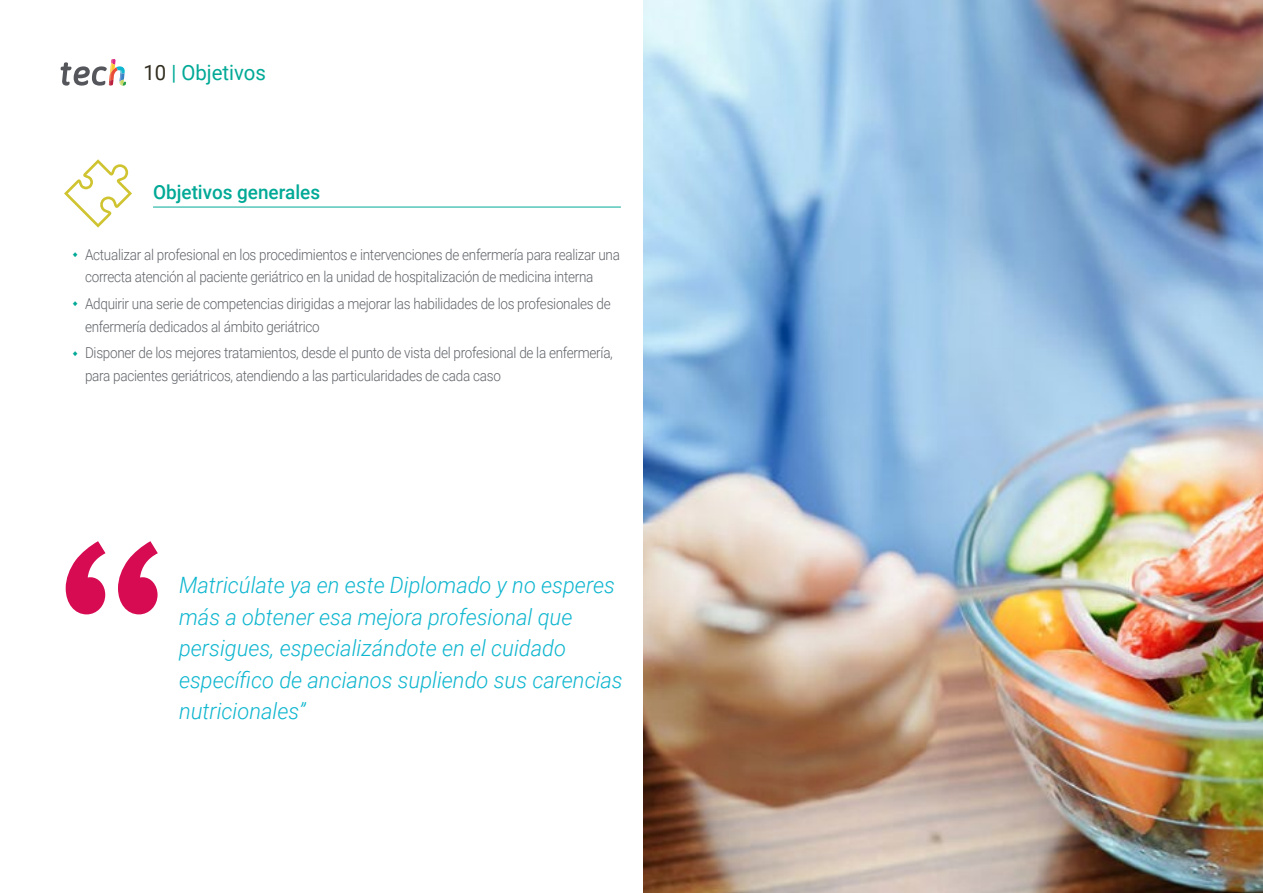
<style>
.page{position:relative;width:1263px;height:893px;background:#fff}
.page>*{position:absolute;margin:0;border:0;box-sizing:border-box;transform-origin:0 0}
.t1{font:italic 300 22.5px/31.5px "Roboto";color:#0fb6cf}
.t2{font:21px "Roboto";color:#00a996}
.t3{font:500 19.5px "Roboto";color:#00a996}
.t4{font:300 15px/22.5px "Roboto";letter-spacing:-.02em;color:#61646a;scale:.9 1}
.s1{color:#312e20}
</style>
<div class="page">
<img style="left:643px;top:0;width:620px;height:893px">
<svg style="left:61px;top:59px;width:65px;height:27px"></svg>
<hr style="left:153px;top:207px;width:468px;height:1px;background:#00a996">
<svg style="left:64px;top:159px;width:68px;height:69px"></svg>
<svg style="left:66px;top:541px;width:92px;height:73px"></svg>
<h2 class="t2" style="left:144px;top:57px;width:124px"><span class="s1">10</span> | Objetivos</h2>
<h3 class="t3" style="left:153px;top:178px;width:169px">Objetivos generales</h3>
<p class="t4" style="left:85px;top:243px;width:596px">Actualizar al profesional en los procedimientos e intervenciones de enfermería para realizar una correcta atención al paciente geriátrico en la unidad de hospitalización de medicina interna</p>
<p class="t4" style="left:85px;top:292px;width:585px">Adquirir una serie de competencias dirigidas a mejorar las habilidades de los profesionales de enfermería dedicados al ámbito geriátrico</p>
<p class="t4" style="left:85px;top:341px;width:588px">Disponer de los mejores tratamientos, desde el punto de vista del profesional de la enfermería, para pacientes geriátricos, atendiendo a las particularidades de cada caso</p>
<h1 class="t1" style="left:179px;top:568px;width:445px">Matricúlate ya en este Diplomado y no esperes más a obtener esa mejora profesional que persigues, especializándote en el cuidado específico de ancianos supliendo sus carencias nutricionales”</h1>
</div>
